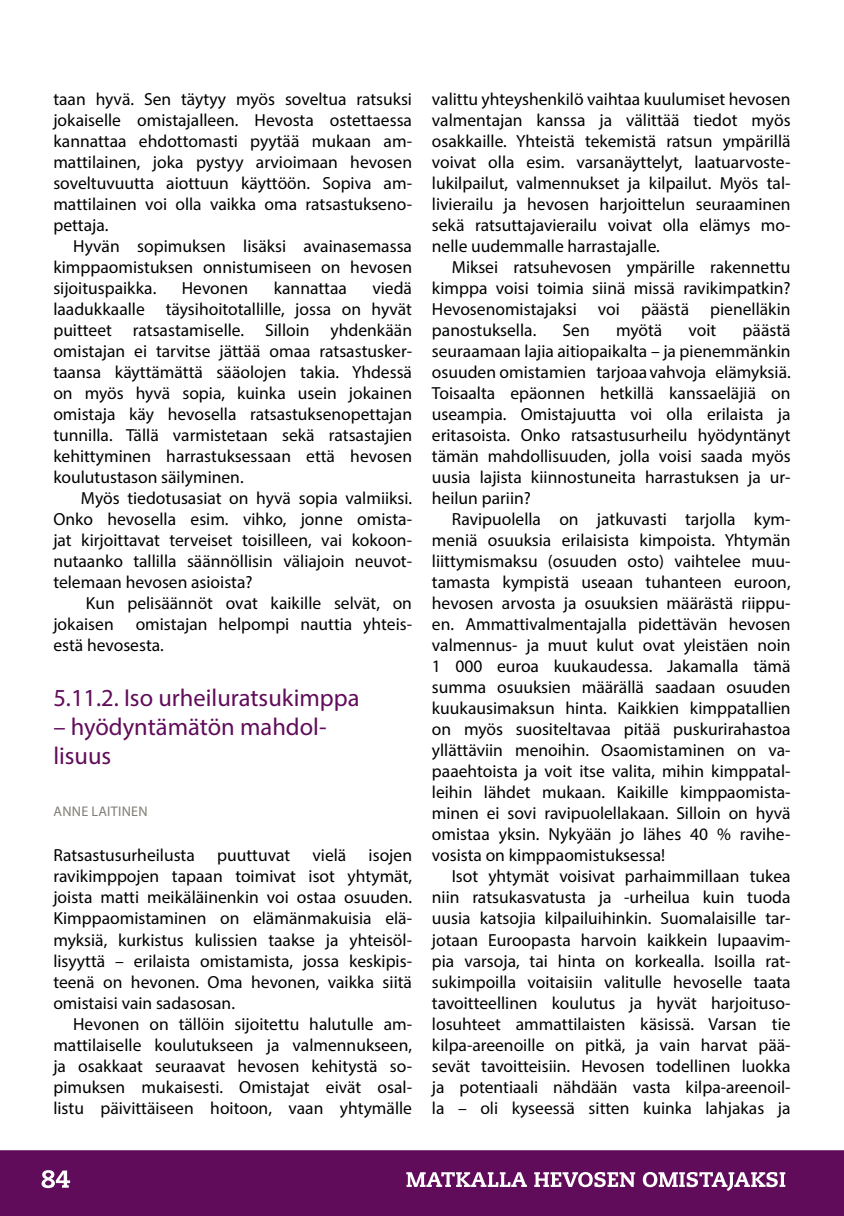
<style>
.page{position:relative;width:844px;height:1216px;background:#fff}
.page>*{position:absolute;margin:0;border:0;box-sizing:border-box;transform-origin:0 0}
.t1{font:24.5px/29.4px "Myriad Pro";color:#610c5a}
.t2{font:17.5px/21px "Myriad Pro";color:#000}
.t3{font:14px "Myriad Pro";color:#827c74}
</style>
<div class="page">
<div style="left:0;top:1150px;width:843px;height:65px;background:#610c5a"></div>
<svg style="left:42px;top:1170px;width:28px;height:17px"></svg>
<svg style="left:406px;top:1171px;width:379px;height:19px"></svg>
<p class="t2" style="left:53px;top:88px;width:360px">taan hyvä. Sen täytyy myös soveltua ratsuksi</p>
<p class="t2" style="left:53px;top:109px;width:360px">jokaiselle omistajalleen. Hevosta ostettaessa</p>
<p class="t2" style="left:53px;top:130px;width:360px">kannattaa ehdottomasti pyytää mukaan am-</p>
<p class="t2" style="left:53px;top:151px;width:360px">mattilainen, joka pystyy arvioimaan hevosen</p>
<p class="t2" style="left:53px;top:172px;width:360px">soveltuvuutta aiottuun käyttöön. Sopiva am-</p>
<p class="t2" style="left:53px;top:193px;width:360px">mattilainen voi olla vaikka oma ratsastukseno-</p>
<p class="t2" style="left:53px;top:214px;width:57px">pettaja.</p>
<p class="t2" style="left:73px;top:235px;width:340px">Hyvän sopimuksen lisäksi avainasemassa</p>
<p class="t2" style="left:53px;top:256px;width:360px">kimppaomistuksen onnistumiseen on hevosen</p>
<p class="t2" style="left:53px;top:277px;width:104px">sijoituspaikka.</p>
<p class="t2" style="left:182px;top:277px;width:68px">Hevonen</p>
<p class="t2" style="left:273px;top:277px;width:75px">kannattaa</p>
<p class="t2" style="left:372px;top:277px;width:41px">viedä</p>
<p class="t2" style="left:53px;top:298px;width:360px">laadukkaalle täysihoitotallille, jossa on hyvät</p>
<p class="t2" style="left:53px;top:319px;width:360px">puitteet ratsastamiselle. Silloin yhdenkään</p>
<p class="t2" style="left:53px;top:340px;width:360px">omistajan ei tarvitse jättää omaa ratsastusker-</p>
<p class="t2" style="left:53px;top:361px;width:360px">taansa käyttämättä sääolojen takia. Yhdessä</p>
<p class="t2" style="left:53px;top:382px;width:360px">on myös hyvä sopia, kuinka usein jokainen</p>
<p class="t2" style="left:53px;top:403px;width:360px">omistaja käy hevosella ratsastuksenopettajan</p>
<p class="t2" style="left:53px;top:424px;width:360px">tunnilla. Tällä varmistetaan sekä ratsastajien</p>
<p class="t2" style="left:53px;top:445px;width:360px">kehittyminen harrastuksessaan että hevosen</p>
<p class="t2" style="left:53px;top:466px;width:192px">koulutustason säilyminen.</p>
<p class="t2" style="left:81px;top:487px;width:332px">Myös tiedotusasiat on hyvä sopia valmiiksi.</p>
<p class="t2" style="left:53px;top:508px;width:360px">Onko hevosella esim. vihko, jonne omista-</p>
<p class="t2" style="left:53px;top:529px;width:360px">jat kirjoittavat terveiset toisilleen, vai kokoon-</p>
<p class="t2" style="left:53px;top:550px;width:360px">nutaanko tallilla säännöllisin väliajoin neuvot-</p>
<p class="t2" style="left:53px;top:571px;width:201px">telemaan hevosen asioista?</p>
<p class="t2" style="left:86px;top:592px;width:327px">Kun pelisäännöt ovat kaikille selvät, on</p>
<p class="t2" style="left:53px;top:613px;width:62px">jokaisen</p>
<p class="t2" style="left:53px;top:613px;width:360px;text-indent:82px">omistajan helpompi nauttia yhteis&shy;estä hevosesta.</p>
<p class="t1" style="left:53px;top:682px;width:308px">5.11.2. Iso urheiluratsukimppa</p>
<p class="t1" style="left:53px;top:711px;width:275px">– hyödyntämätön mahdol&shy;lisuus</p>
<p class="t3" style="left:53px;top:802px;width:18px">Anne</p>
<p class="t3" style="left:91px;top:802px;width:15px">Laitinen</p>
<p class="t2" style="left:53px;top:844px;width:143px">Ratsastusurheilusta</p>
<p class="t2" style="left:217px;top:844px;width:74px">puuttuvat</p>
<p class="t2" style="left:312px;top:844px;width:35px">vielä</p>
<p class="t2" style="left:368px;top:844px;width:45px">isojen</p>
<p class="t2" style="left:53px;top:865px;width:360px">ravikimppojen tapaan toimivat isot yhtymät,</p>
<p class="t2" style="left:53px;top:886px;width:360px">joista matti meikäläinenkin voi ostaa osuuden.</p>
<p class="t2" style="left:53px;top:907px;width:360px">Kimppaomistaminen on elämänmakuisia elä-</p>
<p class="t2" style="left:53px;top:928px;width:360px">myksiä, kurkistus kulissien taakse ja yhteisöl-</p>
<p class="t2" style="left:53px;top:949px;width:360px">lisyyttä – erilaista omistamista, jossa keskipis-</p>
<p class="t2" style="left:53px;top:970px;width:360px">teenä on hevonen. Oma hevonen, vaikka siitä</p>
<p class="t2" style="left:53px;top:991px;width:183px">omistaisi vain sadasosan.</p>
<p class="t2" style="left:73px;top:1012px;width:340px">Hevonen on tällöin sijoitettu halutulle am-</p>
<p class="t2" style="left:53px;top:1033px;width:360px">mattilaiselle koulutukseen ja valmennukseen,</p>
<p class="t2" style="left:53px;top:1054px;width:360px">ja osakkaat seuraavat hevosen kehitystä so-</p>
<p class="t2" style="left:53px;top:1075px;width:360px">pimuksen mukaisesti. Omistajat eivät osal-</p>
<p class="t2" style="left:53px;top:1096px;width:360px">listu päivittäiseen hoitoon, vaan yhtymälle</p>
<p class="t2" style="left:432px;top:88px;width:360px">valittu yhteyshenkilö vaihtaa kuulumiset hevosen</p>
<p class="t2" style="left:432px;top:109px;width:360px">valmentajan kanssa ja välittää tiedot myös</p>
<p class="t2" style="left:432px;top:130px;width:360px">osakkaille. Yhteistä tekemistä ratsun ympärillä</p>
<p class="t2" style="left:432px;top:151px;width:360px">voivat olla esim. varsanäyttelyt, laatuarvoste-</p>
<p class="t2" style="left:432px;top:172px;width:360px">lukilpailut, valmennukset ja kilpailut. Myös tal-</p>
<p class="t2" style="left:432px;top:193px;width:360px">livierailu ja hevosen harjoittelun seuraaminen</p>
<p class="t2" style="left:432px;top:214px;width:360px">sekä ratsuttajavierailu voivat olla elämys mo-</p>
<p class="t2" style="left:432px;top:235px;width:229px">nelle uudemmalle harrastajalle.</p>
<p class="t2" style="left:451px;top:256px;width:340px">Miksei ratsuhevosen ympärille rakennettu</p>
<p class="t2" style="left:432px;top:277px;width:360px">kimppa voisi toimia siinä missä ravikimpatkin?</p>
<p class="t2" style="left:432px;top:298px;width:360px">Hevosenomistajaksi voi päästä pienelläkin</p>
<p class="t2" style="left:432px;top:319px;width:106px">panostuksella.</p>
<p class="t2" style="left:562px;top:319px;width:29px">Sen</p>
<p class="t2" style="left:616px;top:319px;width:48px">myötä</p>
<p class="t2" style="left:688px;top:319px;width:29px">voit</p>
<p class="t2" style="left:742px;top:319px;width:49px">päästä</p>
<p class="t2" style="left:432px;top:340px;width:360px">seuraamaan lajia aitiopaikalta – ja pienemmänkin</p>
<p class="t2" style="left:432px;top:361px;width:360px">osuuden omistamien tarjoaa vahvoja elämyksiä.</p>
<p class="t2" style="left:432px;top:382px;width:360px">Toisaalta epäonnen hetkillä kanssaeläjiä on</p>
<p class="t2" style="left:432px;top:403px;width:360px">useampia. Omistajuutta voi olla erilaista ja</p>
<p class="t2" style="left:432px;top:424px;width:360px">eritasoista. Onko ratsastusurheilu hyödyntänyt</p>
<p class="t2" style="left:432px;top:445px;width:360px">tämän mahdollisuuden, jolla voisi saada myös</p>
<p class="t2" style="left:432px;top:466px;width:360px">uusia lajista kiinnostuneita harrastuksen ja ur-</p>
<p class="t2" style="left:432px;top:487px;width:100px">heilun pariin?</p>
<p class="t2" style="left:451px;top:508px;width:340px">Ravipuolella on jatkuvasti tarjolla kym-</p>
<p class="t2" style="left:432px;top:529px;width:360px">meniä osuuksia erilaisista kimpoista. Yhtymän</p>
<p class="t2" style="left:432px;top:550px;width:360px">liittymismaksu (osuuden osto) vaihtelee muu-</p>
<p class="t2" style="left:432px;top:571px;width:360px">tamasta kympistä useaan tuhanteen euroon,</p>
<p class="t2" style="left:432px;top:592px;width:360px">hevosen arvosta ja osuuksien määrästä riippu-</p>
<p class="t2" style="left:432px;top:613px;width:360px">en. Ammattivalmentajalla pidettävän hevosen</p>
<p class="t2" style="left:432px;top:634px;width:360px">valmennus- ja muut kulut ovat yleistäen noin</p>
<p class="t2" style="left:432px;top:655px;width:360px">1 000 euroa kuukaudessa. Jakamalla tämä</p>
<p class="t2" style="left:432px;top:676px;width:360px">summa osuuksien määrällä saadaan osuuden</p>
<p class="t2" style="left:432px;top:697px;width:360px">kuukausimaksun hinta. Kaikkien kimppatallien</p>
<p class="t2" style="left:432px;top:718px;width:360px">on myös suositeltavaa pitää puskurirahastoa</p>
<p class="t2" style="left:432px;top:739px;width:360px">yllättäviin menoihin. Osaomistaminen on va-</p>
<p class="t2" style="left:432px;top:760px;width:360px">paaehtoista ja voit itse valita, mihin kimppatal-</p>
<p class="t2" style="left:432px;top:781px;width:360px">leihin lähdet mukaan. Kaikille kimppaomista-</p>
<p class="t2" style="left:432px;top:802px;width:360px">minen ei sovi ravipuolellakaan. Silloin on hyvä</p>
<p class="t2" style="left:432px;top:823px;width:360px">omistaa yksin. Nykyään jo lähes 40 % ravihe-</p>
<p class="t2" style="left:432px;top:844px;width:235px">vosista on kimppaomistuksessa!</p>
<p class="t2" style="left:451px;top:865px;width:340px">Isot yhtymät voisivat parhaimmillaan tukea</p>
<p class="t2" style="left:432px;top:886px;width:360px">niin ratsukasvatusta ja -urheilua kuin tuoda</p>
<p class="t2" style="left:432px;top:907px;width:360px">uusia katsojia kilpailuihinkin. Suomalaisille tar-</p>
<p class="t2" style="left:432px;top:928px;width:360px">jotaan Euroopasta harvoin kaikkein lupaavim-</p>
<p class="t2" style="left:432px;top:949px;width:360px">pia varsoja, tai hinta on korkealla. Isoilla rat-</p>
<p class="t2" style="left:432px;top:970px;width:360px">sukimpoilla voitaisiin valitulle hevoselle taata</p>
<p class="t2" style="left:432px;top:991px;width:360px">tavoitteellinen koulutus ja hyvät harjoituso-</p>
<p class="t2" style="left:432px;top:1012px;width:360px">losuhteet ammattilaisten käsissä. Varsan tie</p>
<p class="t2" style="left:432px;top:1033px;width:360px">kilpa-areenoille on pitkä, ja vain harvat pää-</p>
<p class="t2" style="left:432px;top:1054px;width:360px">sevät tavoitteisiin. Hevosen todellinen luokka</p>
<p class="t2" style="left:432px;top:1075px;width:360px">ja potentiaali nähdään vasta kilpa-areenoil-</p>
<p class="t2" style="left:432px;top:1096px;width:360px">la – oli kyseessä sitten kuinka lahjakas ja</p>
</div>
